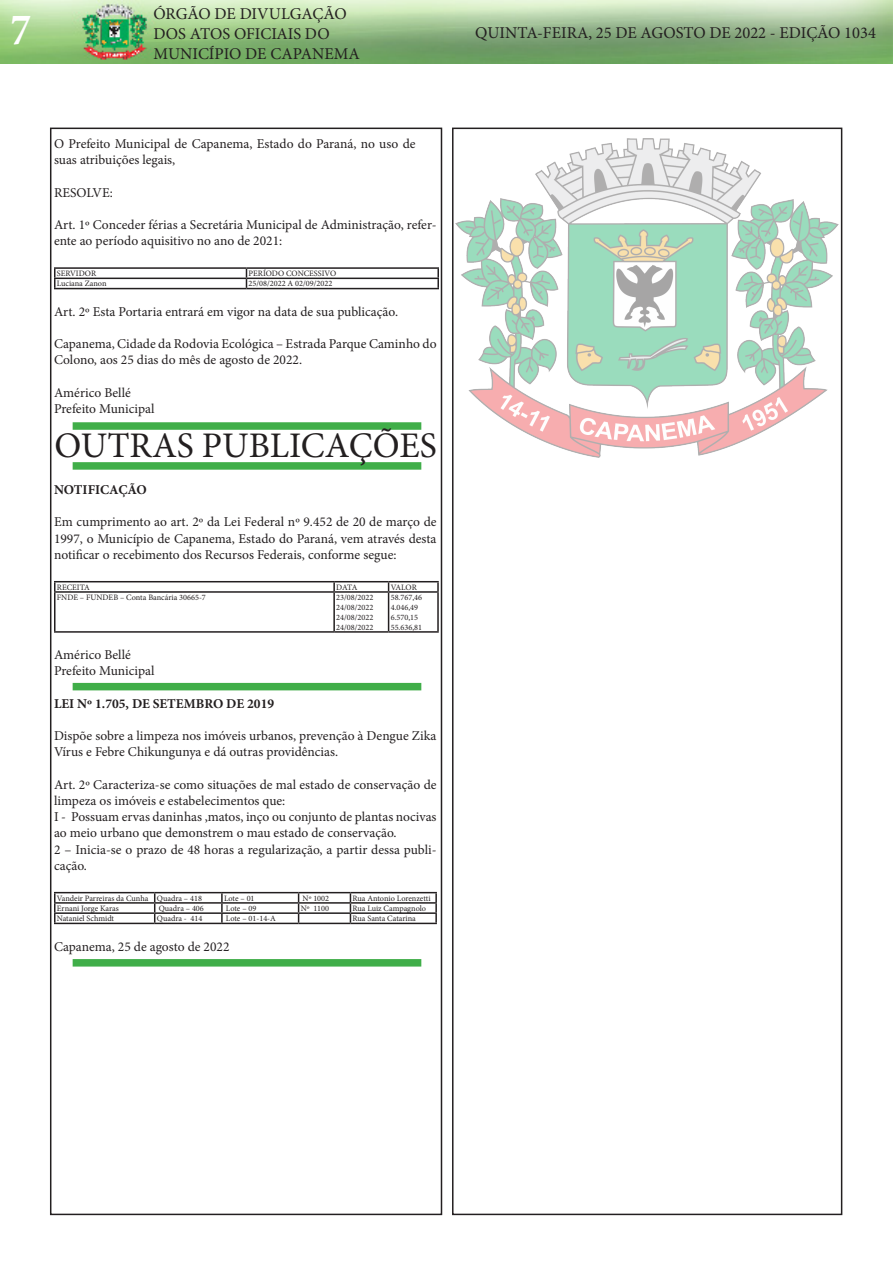
<style>
.page{position:relative;width:893px;height:1263px;background:#fff}
.page>*{position:absolute;margin:0;border:0;box-sizing:border-box;transform-origin:0 0}
.t1{font:700 condensed 45px "Minion Pro";color:#fff}
.t2{font:36px "Minion Pro";color:#231f20}
.t3{font:16.5px/19.8px "Minion Pro";color:#231f20}
.t4{font:13.5px/16.2px "Minion Pro";color:#231f20}
.t5{font:700 13.5px "Minion Pro";color:#231f20}
.t6{font:8.25px "Minion Pro";color:#231f20}
</style>
<div class="page">
<div style="left:50px;top:128px;width:392px;height:1087px;border:2px solid #231f20"></div>
<img style="left:0;top:0;width:893px;height:64px">
<div style="left:452px;top:128px;width:390px;height:1087px;border:2px solid #231f20"></div>
<hr style="left:54px;top:267px;width:192px;height:2px;background:#231f20">
<hr style="left:246px;top:267px;width:193px;height:2px;background:#231f20">
<hr style="left:54px;top:278px;width:192px;height:1px;background:#231f20">
<svg style="left:54px;top:269px;width:2px;height:19px"></svg>
<hr style="left:246px;top:278px;width:193px;height:1px;background:#231f20">
<svg style="left:246px;top:269px;width:1px;height:19px"></svg>
<svg style="left:437px;top:269px;width:2px;height:19px"></svg>
<hr style="left:54px;top:288px;width:192px;height:1px;background:#231f20">
<hr style="left:246px;top:288px;width:193px;height:1px;background:#231f20">
<hr style="left:54px;top:581px;width:280px;height:1px;background:#231f20">
<svg style="left:54px;top:582px;width:2px;height:9px"></svg>
<hr style="left:334px;top:581px;width:55px;height:1px;background:#231f20">
<svg style="left:333px;top:582px;width:2px;height:9px"></svg>
<hr style="left:389px;top:581px;width:50px;height:1px;background:#231f20">
<svg style="left:437px;top:582px;width:2px;height:9px"></svg>
<hr style="left:54px;top:591px;width:280px;height:2px;background:#231f20">
<hr style="left:54px;top:593px;width:2px;height:38px;background:#231f20">
<hr style="left:334px;top:591px;width:55px;height:2px;background:#231f20">
<hr style="left:333px;top:593px;width:2px;height:38px;background:#231f20">
<hr style="left:389px;top:591px;width:50px;height:2px;background:#231f20">
<hr style="left:388px;top:593px;width:1px;height:38px;background:#231f20">
<hr style="left:437px;top:593px;width:2px;height:38px;background:#231f20">
<hr style="left:54px;top:631px;width:280px;height:2px;background:#231f20">
<hr style="left:334px;top:631px;width:55px;height:2px;background:#231f20">
<hr style="left:389px;top:631px;width:50px;height:2px;background:#231f20">
<hr style="left:54px;top:892px;width:101px;height:1px;background:#231f20">
<hr style="left:155px;top:892px;width:67px;height:1px;background:#231f20">
<hr style="left:222px;top:892px;width:77px;height:1px;background:#231f20">
<hr style="left:299px;top:892px;width:51px;height:1px;background:#231f20">
<hr style="left:350px;top:892px;width:87px;height:1px;background:#231f20">
<hr style="left:54px;top:902px;width:101px;height:2px;background:#231f20">
<hr style="left:155px;top:902px;width:67px;height:2px;background:#231f20">
<hr style="left:222px;top:902px;width:77px;height:2px;background:#231f20">
<hr style="left:299px;top:902px;width:51px;height:2px;background:#231f20">
<hr style="left:350px;top:902px;width:87px;height:2px;background:#231f20">
<hr style="left:54px;top:912px;width:101px;height:2px;background:#231f20">
<svg style="left:54px;top:893px;width:2px;height:30px"></svg>
<hr style="left:155px;top:912px;width:67px;height:2px;background:#231f20">
<svg style="left:154px;top:893px;width:1px;height:30px"></svg>
<hr style="left:222px;top:912px;width:77px;height:2px;background:#231f20">
<svg style="left:221px;top:893px;width:2px;height:30px"></svg>
<hr style="left:299px;top:912px;width:51px;height:2px;background:#231f20">
<svg style="left:298px;top:893px;width:1px;height:30px"></svg>
<hr style="left:350px;top:912px;width:87px;height:2px;background:#231f20">
<svg style="left:350px;top:893px;width:1px;height:30px"></svg>
<svg style="left:435px;top:893px;width:2px;height:30px"></svg>
<hr style="left:54px;top:923px;width:101px;height:1px;background:#231f20">
<hr style="left:155px;top:923px;width:67px;height:1px;background:#231f20">
<hr style="left:222px;top:923px;width:77px;height:1px;background:#231f20">
<hr style="left:299px;top:923px;width:51px;height:1px;background:#231f20">
<hr style="left:350px;top:923px;width:87px;height:1px;background:#231f20">
<div style="left:73px;top:422px;width:348px;height:8px;background:#40ae49"></div>
<div style="left:73px;top:462px;width:348px;height:8px;background:#40ae49"></div>
<div style="left:73px;top:683px;width:348px;height:7px;background:#40ae49"></div>
<div style="left:73px;top:959px;width:348px;height:7px;background:#40ae49"></div>
<img style="left:455px;top:138px;width:384px;height:320px">
<h1 class="t1" style="left:11px;top:-1px;width:22px">7</h1>
<p class="t3" style="left:153px;top:4px;width:208px">ÓRGÃO DE DIVULGAÇÃO<br>DOS ATOS OFICIAIS DO<br>MUNICÍPIO DE CAPANEMA</p>
<p class="t4" style="left:54px;top:136px;width:363px">O Prefeito Municipal de Capanema, Estado do Paraná, no uso de suas atribuições legais,</p>
<p class="t4" style="left:54px;top:184px;width:60px">RESOLVE:</p>
<p class="t4" style="left:54px;top:217px;width:384px">Art. 1º Conceder férias a Secretária Municipal de Administração, refer&shy;ente ao período aquisitivo no ano de 2021:</p>
<p class="t6" style="left:57px;top:268px;width:41px">SERVIDOR</p>
<p class="t6" style="left:249px;top:268px;width:89px">PERÍODO CONCESSIVO</p>
<p class="t6" style="left:57px;top:278px;width:51px">Luciana Zanon</p>
<p class="t6" style="left:249px;top:278px;width:85px">25/08/2022 A 02/09/2022</p>
<p class="t4" style="left:54px;top:303px;width:346px">Art. 2º Esta Portaria entrará em vigor na data de sua publicação.</p>
<p class="t4" style="left:54px;top:336px;width:384px">Capanema, Cidade da Rodovia Ecológica – Estrada Parque Caminho do<br>Colono, aos 25 dias do mês de agosto de 2022.</p>
<p class="t4" style="left:54px;top:384px;width:78px">Américo Bellé</p>
<p class="t4" style="left:54px;top:401px;width:102px">Prefeito Municipal</p>
<p class="t2" style="left:54px;top:422px;width:384px">OUTRAS PUBLICAÇÕES</p>
<p class="t5" style="left:54px;top:480px;width:94px">NOTIFICAÇÃO</p>
<p class="t4" style="left:54px;top:514px;width:384px;text-align:justify">Em cumprimento ao art. 2º da Lei Federal nº 9.452 de 20 de março de 1997, o Município de Capanema, Estado do Paraná, vem através desta notificar o recebimento dos Recursos Federais, conforme segue:</p>
<p class="t6" style="left:57px;top:582px;width:34px">RECEITA</p>
<p class="t6" style="left:336px;top:582px;width:23px">DATA</p>
<p class="t6" style="left:391px;top:582px;width:28px">VALOR</p>
<p class="t6" style="left:57px;top:592px;width:151px">FNDE – FUNDEB – Conta Bancária 30665-7</p>
<p class="t6" style="left:336px;top:592px;width:39px">23/08/2022</p>
<p class="t6" style="left:336px;top:602px;width:39px">24/08/2022</p>
<p class="t6" style="left:336px;top:612px;width:39px">24/08/2022</p>
<p class="t6" style="left:336px;top:622px;width:39px">24/08/2022</p>
<p class="t6" style="left:391px;top:592px;width:33px">58.767,46</p>
<p class="t6" style="left:391px;top:602px;width:29px">4.046,49</p>
<p class="t6" style="left:391px;top:612px;width:29px">6.570,15</p>
<p class="t6" style="left:391px;top:622px;width:33px">55.636,81</p>
<p class="t4" style="left:54px;top:647px;width:78px">Américo Bellé</p>
<p class="t4" style="left:54px;top:663px;width:102px">Prefeito Municipal</p>
<p class="t5" style="left:54px;top:694px;width:222px">LEI Nº 1.705, DE SETEMBRO DE 2019</p>
<p class="t4" style="left:54px;top:728px;width:384px">Dispõe sobre a limpeza nos imóveis urbanos, prevenção à Dengue Zika<br>Vírus e Febre Chikungunya e dá outras providências.</p>
<p class="t4" style="left:54px;top:776px;width:384px">Art. 2º Caracteriza-se como situações de mal estado de conservação de limpeza os imóveis e estabelecimentos que:</p>
<p class="t4" style="left:54px;top:809px;width:384px">I - Possuam ervas daninhas ,matos, inço ou conjunto de plantas nocivas ao meio urbano que demonstrem o mau estado de conservação.</p>
<p class="t4" style="left:54px;top:841px;width:384px">2 – Inicia-se o prazo de 48 horas a regularização, a partir dessa publi&shy;cação.</p>
<p class="t6" style="left:57px;top:893px;width:93px">Vandeir Parreiras da Cunha</p>
<p class="t6" style="left:157px;top:893px;width:47px">Quadra – 418</p>
<p class="t6" style="left:224px;top:893px;width:32px">Lote – 01</p>
<p class="t6" style="left:303px;top:893px;width:28px">Nº 1002</p>
<p class="t6" style="left:353px;top:893px;width:80px">Rua Antonio Lorenzetti</p>
<p class="t6" style="left:57px;top:903px;width:63px">Ernani Jorge Karas</p>
<p class="t6" style="left:159px;top:903px;width:47px">Quadra – 406</p>
<p class="t6" style="left:226px;top:903px;width:32px">Lote – 09</p>
<p class="t6" style="left:301px;top:903px;width:30px">Nº 1100</p>
<p class="t6" style="left:353px;top:903px;width:75px">Rua Luiz Campagnolo</p>
<p class="t6" style="left:57px;top:913px;width:59px">Nataniel Schmidt</p>
<p class="t6" style="left:157px;top:913px;width:47px">Quadra - 414</p>
<p class="t6" style="left:226px;top:913px;width:52px">Lote – 01-14-A</p>
<p class="t6" style="left:353px;top:913px;width:65px">Rua Santa Catarina</p>
<p class="t4" style="left:54px;top:938px;width:177px">Capanema, 25 de agosto de 2022</p>
<p class="t3" style="left:475px;top:23px;width:402px">QUINTA-FEIRA, 25 DE AGOSTO DE 2022 - EDIÇÃO 1034</p>
</div>
